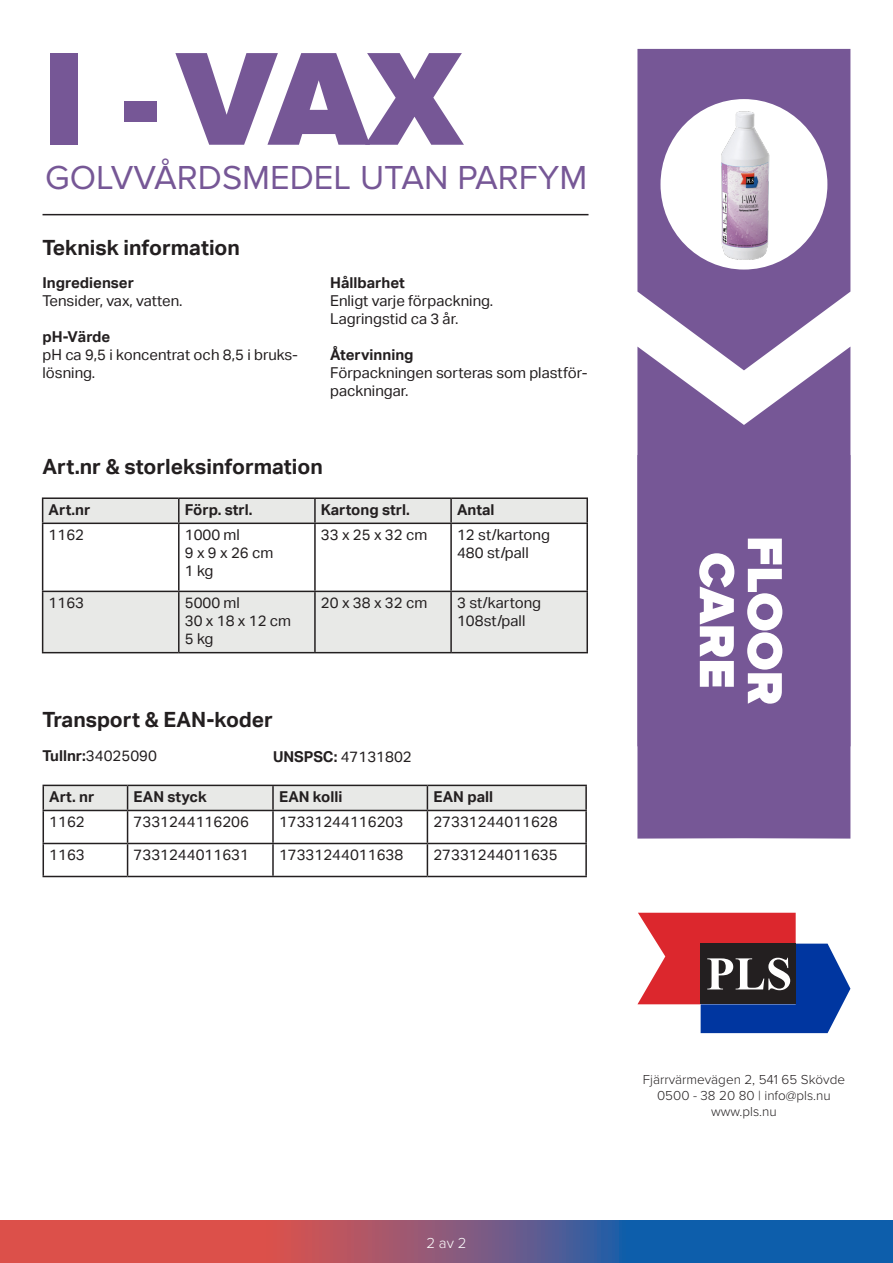
<style>
.page{position:relative;width:893px;height:1263px;background:#fff}
.page>*{position:absolute;margin:0;border:0;box-sizing:border-box;transform-origin:0 0}
.t1{font:900 137.4px "Proxima Nova";color:#765796}
.t2{font:900 51px "Proxima Nova";color:#fff}
.t3{font:34.5px "Proxima Nova";color:#765796}
.t4{font:700 21px "Aktiv Grotesk";color:#231f20}
.t5{font:15px/18px "Aktiv Grotesk";color:#231f20}
.t6{font:700 15px "Aktiv Grotesk";color:#231f20}
.t7{font:300 15px "Proxima Nova";color:#fff}
.t8{font:300 13.5px "Proxima Nova";color:#231f20}
.s1{font-weight:700}
</style>
<div class="page">
<hr style="left:43px;top:214px;width:545px;height:1px;background:#231f20">
<svg style="left:637px;top:49px;width:213px;height:298px;fill:#765796"></svg>
<div style="left:660px;top:99px;width:167px;height:171px;background:#fff;border-radius:50%"></div>
<img style="left:721px;top:111px;width:48px;height:148px">
<svg style="left:0;top:1220px;width:893px;height:43px"></svg>
<div style="left:43px;top:592px;width:543px;height:60px;background:#e8e9e7"></div>
<hr style="left:42px;top:497px;width:137px;height:2px;background:#231f20">
<div style="left:42px;top:498px;width:544px;height:25px;background:#e8e9e7"></div>
<hr style="left:179px;top:497px;width:136px;height:2px;background:#231f20">
<hr style="left:178px;top:499px;width:2px;height:24px;background:#231f20">
<hr style="left:315px;top:497px;width:136px;height:2px;background:#231f20">
<hr style="left:314px;top:499px;width:2px;height:24px;background:#231f20">
<hr style="left:451px;top:497px;width:137px;height:2px;background:#231f20">
<hr style="left:450px;top:499px;width:2px;height:24px;background:#231f20">
<hr style="left:586px;top:499px;width:2px;height:24px;background:#231f20">
<hr style="left:42px;top:523px;width:137px;height:1px;background:#231f20">
<hr style="left:42px;top:524px;width:1px;height:67px;background:#231f20">
<hr style="left:179px;top:523px;width:136px;height:1px;background:#231f20">
<hr style="left:178px;top:524px;width:2px;height:67px;background:#231f20">
<hr style="left:315px;top:523px;width:136px;height:1px;background:#231f20">
<hr style="left:314px;top:524px;width:2px;height:67px;background:#231f20">
<hr style="left:451px;top:523px;width:137px;height:1px;background:#231f20">
<hr style="left:450px;top:524px;width:2px;height:67px;background:#231f20">
<hr style="left:586px;top:524px;width:2px;height:67px;background:#231f20">
<hr style="left:314px;top:592px;width:2px;height:60px;background:#231f20">
<hr style="left:450px;top:592px;width:2px;height:60px;background:#231f20">
<hr style="left:179px;top:652px;width:136px;height:1px;background:#231f20">
<hr style="left:315px;top:652px;width:136px;height:1px;background:#231f20">
<hr style="left:451px;top:652px;width:137px;height:1px;background:#231f20">
<hr style="left:178px;top:592px;width:2px;height:60px;background:#231f20">
<hr style="left:42px;top:591px;width:137px;height:1px;background:#231f20">
<hr style="left:42px;top:592px;width:1px;height:60px;background:#231f20">
<hr style="left:179px;top:591px;width:136px;height:1px;background:#231f20">
<hr style="left:315px;top:591px;width:136px;height:1px;background:#231f20">
<hr style="left:451px;top:591px;width:137px;height:1px;background:#231f20">
<hr style="left:586px;top:592px;width:2px;height:60px;background:#231f20">
<hr style="left:42px;top:652px;width:137px;height:1px;background:#231f20">
<hr style="left:427px;top:785px;width:160px;height:1px;background:#231f20">
<svg style="left:43px;top:785px;width:542px;height:25px"></svg>
<hr style="left:585px;top:786px;width:2px;height:24px;background:#231f20">
<hr style="left:43px;top:810px;width:85px;height:1px;background:#231f20">
<hr style="left:43px;top:811px;width:1px;height:32px;background:#231f20">
<hr style="left:128px;top:810px;width:145px;height:1px;background:#231f20">
<hr style="left:127px;top:811px;width:1px;height:32px;background:#231f20">
<hr style="left:273px;top:810px;width:154px;height:1px;background:#231f20">
<hr style="left:272px;top:811px;width:2px;height:32px;background:#231f20">
<hr style="left:427px;top:810px;width:160px;height:1px;background:#231f20">
<hr style="left:427px;top:811px;width:1px;height:32px;background:#231f20">
<hr style="left:585px;top:811px;width:2px;height:32px;background:#231f20">
<hr style="left:43px;top:843px;width:85px;height:1px;background:#231f20">
<hr style="left:43px;top:844px;width:1px;height:32px;background:#231f20">
<hr style="left:128px;top:843px;width:145px;height:1px;background:#231f20">
<hr style="left:127px;top:844px;width:1px;height:32px;background:#231f20">
<hr style="left:273px;top:843px;width:154px;height:1px;background:#231f20">
<hr style="left:272px;top:844px;width:2px;height:32px;background:#231f20">
<hr style="left:427px;top:843px;width:160px;height:1px;background:#231f20">
<hr style="left:427px;top:844px;width:1px;height:32px;background:#231f20">
<hr style="left:585px;top:844px;width:2px;height:32px;background:#231f20">
<hr style="left:43px;top:876px;width:85px;height:1px;background:#231f20">
<hr style="left:128px;top:876px;width:145px;height:1px;background:#231f20">
<hr style="left:273px;top:876px;width:154px;height:1px;background:#231f20">
<hr style="left:427px;top:876px;width:160px;height:1px;background:#231f20">
<svg style="left:637px;top:913px;width:213px;height:120px"></svg>
<svg style="left:637px;top:347px;width:213px;height:108px;fill:#765796"></svg>
<div style="left:637px;top:455px;width:213px;height:383px;background:#765796"></div>
<p class="t1" style="left:43px;top:20px;width:420px">I -VAX</p>
<p class="t3" style="left:45px;top:158px;width:544px">GOLVVÅRDSMEDEL UTAN PARFYM</p>
<p class="t4" style="left:43px;top:235px;width:199px">Teknisk information</p>
<p class="t6" style="left:43px;top:274px;width:93px">Ingredienser</p>
<p class="t5" style="left:43px;top:292px;width:142px">Tensider, vax, vatten.</p>
<p class="t6" style="left:43px;top:328px;width:69px">pH-Värde</p>
<p class="t5" style="left:43px;top:346px;width:257px">pH ca 9,5 i koncentrat och 8,5 i bruks&shy;lösning.</p>
<p class="t6" style="left:330px;top:274px;width:76px">Hållbarhet</p>
<p class="t5" style="left:330px;top:292px;width:165px">Enligt varje förpackning.</p>
<p class="t5" style="left:330px;top:310px;width:130px">Lagringstid ca 3 år.</p>
<p class="t6" style="left:330px;top:346px;width:85px">Återvinning</p>
<p class="t5" style="left:330px;top:364px;width:259px">Förpackningen sorteras som plastför&shy;packningar.</p>
<p class="t4" style="left:43px;top:455px;width:282px">Art.nr &amp; storleksinformation</p>
<p class="t6" style="left:49px;top:501px;width:43px">Art.nr</p>
<p class="t6" style="left:185px;top:501px;width:69px">Förp. strl.</p>
<p class="t6" style="left:321px;top:501px;width:90px">Kartong strl.</p>
<p class="t6" style="left:457px;top:501px;width:39px">Antal</p>
<p class="t5" style="left:49px;top:526px;width:37px">1162</p>
<p class="t5" style="left:185px;top:526px;width:57px">1000 ml</p>
<p class="t5" style="left:185px;top:544px;width:90px">9 x 9 x 26 cm</p>
<p class="t5" style="left:185px;top:562px;width:30px">1 kg</p>
<p class="t5" style="left:321px;top:526px;width:108px">33 x 25 x 32 cm</p>
<p class="t5" style="left:457px;top:526px;width:94px">12 st/kartong</p>
<p class="t5" style="left:457px;top:544px;width:73px">480 st/pall</p>
<p class="t5" style="left:49px;top:594px;width:37px">1163</p>
<p class="t5" style="left:185px;top:594px;width:57px">5000 ml</p>
<p class="t5" style="left:185px;top:612px;width:108px">30 x 18 x 12 cm</p>
<p class="t5" style="left:185px;top:630px;width:30px">5 kg</p>
<p class="t4" style="left:43px;top:708px;width:232px">Transport &amp; EAN-koder</p>
<p class="t5" style="left:321px;top:594px;width:108px">20 x 38 x 32 cm</p>
<p class="t5" style="left:457px;top:594px;width:86px">3 st/kartong</p>
<p class="t5" style="left:457px;top:612px;width:70px">108st/pall</p>
<p class="t5" style="left:43px;top:747px;width:116px"><span class="s1">Tullnr:</span>34025090</p>
<p class="t5" style="left:273px;top:748px;width:140px"><span class="s1">UNSPSC:</span> 47131802</p>
<p class="t6" style="left:49px;top:788px;width:47px">Art. nr</p>
<p class="t6" style="left:134px;top:788px;width:75px">EAN styck</p>
<p class="t6" style="left:279px;top:788px;width:65px">EAN kolli</p>
<p class="t6" style="left:433px;top:788px;width:61px">EAN pall</p>
<p class="t5" style="left:49px;top:813px;width:37px">1162</p>
<p class="t5" style="left:134px;top:813px;width:117px">7331244116206</p>
<p class="t5" style="left:279px;top:813px;width:126px">17331244116203</p>
<p class="t5" style="left:433px;top:813px;width:126px">27331244011628</p>
<p class="t5" style="left:49px;top:846px;width:37px">1163</p>
<p class="t5" style="left:134px;top:846px;width:117px">7331244011631</p>
<p class="t5" style="left:279px;top:846px;width:126px">17331244011638</p>
<p class="t5" style="left:433px;top:846px;width:126px">27331244011635</p>
<p class="t2" style="left:746px;top:552px;width:138px;rotate:90deg">CARE</p>
<p class="t2" style="left:794px;top:536px;width:171px;rotate:90deg">FLOOR</p>
<p class="t7" style="left:426px;top:1231px;width:42px">2 av 2</p>
<p class="t8" style="left:643px;top:1069px;width:204px">Fjärrvärmevägen 2, 541 65 Skövde</p>
<p class="t8" style="left:657px;top:1086px;width:175px">0500 - 38 20 80 | info@pls.nu</p>
<p class="t8" style="left:711px;top:1102px;width:67px">www.pls.nu</p>
</div>
